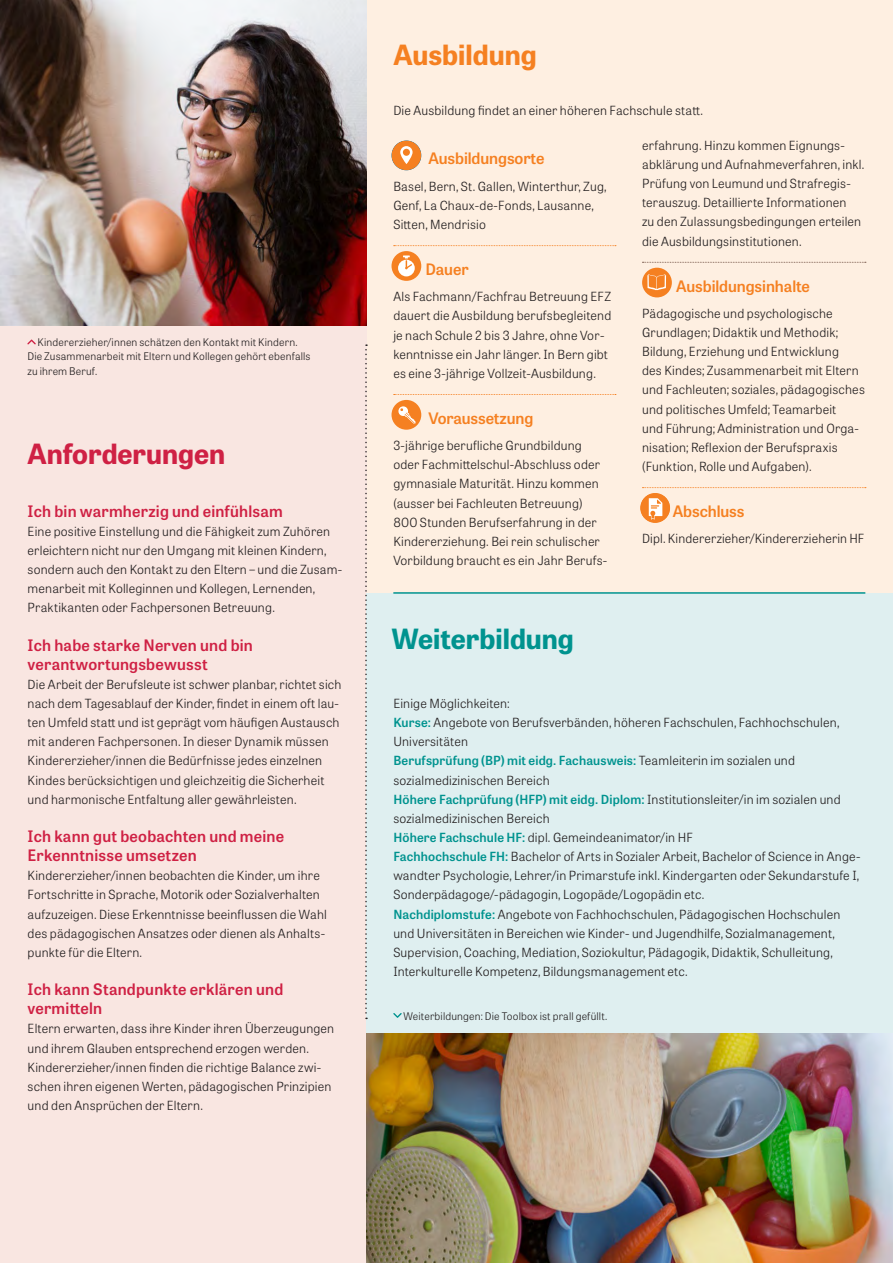
<style>
.page{position:relative;width:893px;height:1263px;background:#fff}
.page>*{position:absolute;margin:0;border:0;box-sizing:border-box;transform-origin:0 0}
._03_Titel_A_Farbe_01{font:700 27.75px "Tablet Gothic";color:#cf2144}
._03_Titel_A_Farbe_02{font:700 27.75px "Tablet Gothic";color:#00938f}
._03_Titel_A_Farbe_03{font:700 27.75px "Tablet Gothic";color:#f58021}
._04_Quote_Anforderun{font:600 15.75px/19.2px "Tablet Gothic";letter-spacing:.015em;color:#cf2144}
._04_Untertitel_Ausbi{font:600 15.75px "Tablet Gothic";letter-spacing:-.005em;color:#f58021}
._05_Grundschrift{font:300 12.6px/19.2px "Tablet Gothic";letter-spacing:.015em;color:#231f20}
._05_Grundschrift_Spa{font:300 12.6px/19.2px "Tablet Gothic";letter-spacing:.015em;color:#231f20}
._06_Legende{font:300 10.5px/14.4px "Tablet Gothic";letter-spacing:.015em;color:#231f20}
.s1{font-weight:600;color:#00938f}
</style>
<div class="page">
<div style="left:366px;top:0;width:527px;height:593px;background:#feefe1"></div>
<div style="left:0;top:325px;width:366px;height:938px;background:#f9e6e1"></div>
<div style="left:366px;top:593px;width:527px;height:440px;background:#dfeff0"></div>
<img style="left:366px;top:1033px;width:527px;height:230px">
<svg style="left:394px;top:245px;width:222px;height:1px"></svg>
<svg style="left:394px;top:394px;width:222px;height:1px"></svg>
<div style="left:391px;top:141px;width:30px;height:29px;background:#f58021;border-radius:50%"></div>
<svg style="left:400px;top:146px;width:13px;height:18px"></svg>
<div style="left:391px;top:251px;width:30px;height:30px;background:#f58021;border-radius:50%"></div>
<svg style="left:398px;top:255px;width:17px;height:21px"></svg>
<div style="left:391px;top:400px;width:30px;height:30px;background:#f58021;border-radius:50%"></div>
<svg style="left:398px;top:406px;width:18px;height:18px"></svg>
<svg style="left:642px;top:262px;width:224px;height:1px"></svg>
<svg style="left:642px;top:487px;width:224px;height:1px"></svg>
<div style="left:642px;top:268px;width:30px;height:29px;background:#f58021;border-radius:50%"></div>
<svg style="left:647px;top:274px;width:19px;height:16px"></svg>
<svg style="left:640px;top:493px;width:30px;height:30px"></svg>
<svg style="left:649px;top:498px;width:13px;height:22px"></svg>
<svg style="left:365px;top:344px;width:2px;height:675px"></svg>
<hr style="left:393px;top:592px;width:472px;height:2px;background:#00938f">
<svg style="left:27px;top:340px;width:9px;height:4px"></svg>
<svg style="left:393px;top:1013px;width:9px;height:5px"></svg>
<img style="left:0;top:0;width:366px;height:325px">
<p class="_06_Legende" style="left:27px;top:335px;width:285px;text-indent:10px">Kindererzieher/innen schätzen den Kontakt mit Kindern.<br>Die Zusammenarbeit mit Eltern und Kollegen gehört ebenfalls zu ihrem Beruf.</p>
<p class="_03_Titel_A_Farbe_01" style="left:28px;top:434px;width:199px">Anforderungen</p>
<p class="_04_Quote_Anforderun" style="left:28px;top:501px;width:257px">Ich bin warmherzig und einfühlsam</p>
<p class="_05_Grundschrift" style="left:28px;top:521px;width:316px">Eine positive Einstellung und die Fähigkeit zum Zuhören erleichtern nicht nur den Umgang mit kleinen Kindern, sondern auch den Kontakt zu den Eltern – und die Zusam&shy;menarbeit mit Kolleginnen und Kollegen, Lernenden, Praktikanten oder Fachpersonen Betreuung.</p>
<p class="_04_Quote_Anforderun" style="left:28px;top:635px;width:227px">Ich habe starke Nerven und bin verantwortungsbewusst</p>
<p class="_05_Grundschrift" style="left:28px;top:674px;width:315px">Die Arbeit der Berufsleute ist schwer planbar, richtet sich nach dem Tagesablauf der Kinder, findet in einem oft lau&shy;ten Umfeld statt und ist geprägt vom häufigen Austausch mit anderen Fachpersonen. In dieser Dynamik müssen Kindererzieher/innen die Bedürfnisse jedes einzelnen Kindes berücksichtigen und gleichzeitig die Sicherheit und harmonische Entfaltung aller gewährleisten.</p>
<p class="_04_Quote_Anforderun" style="left:28px;top:826px;width:258px">Ich kann gut beobachten und meine<br>Erkenntnisse umsetzen</p>
<p class="_05_Grundschrift" style="left:28px;top:866px;width:301px">Kindererzieher/innen beobachten die Kinder, um ihre Fortschritte in Sprache, Motorik oder Sozialverhalten aufzuzeigen. Diese Erkenntnisse beeinflussen die Wahl des pädagogischen Ansatzes oder dienen als Anhalts&shy;punkte für die Eltern.</p>
<p class="_04_Quote_Anforderun" style="left:28px;top:979px;width:257px">Ich kann Standpunkte erklären und vermitteln</p>
<p class="_05_Grundschrift" style="left:28px;top:1019px;width:308px">Eltern erwarten, dass ihre Kinder ihren Überzeugungen und ihrem Glauben entsprechend erzogen werden.<br>Kindererzieher/innen finden die richtige Balance zwi&shy;schen ihren eigenen Werten, pädagogischen Prinzipien und den Ansprüchen der Eltern.</p>
<p class="_03_Titel_A_Farbe_03" style="left:393px;top:36px;width:145px">Ausbildung</p>
<p class="_05_Grundschrift" style="left:393px;top:100px;width:311px">Die Ausbildung findet an einer höheren Fachschule statt.</p>
<p class="_04_Untertitel_Ausbi" style="left:428px;top:148px;width:118px">Ausbildungsorte</p>
<p class="_05_Grundschrift" style="left:393px;top:176px;width:215px">Basel, Bern, St. Gallen, Winterthur, Zug,<br>Genf, La Chaux-de-Fonds, Lausanne,<br>Sitten, Mendrisio</p>
<p class="_04_Untertitel_Ausbi" style="left:425px;top:258px;width:45px">Dauer</p>
<p class="_05_Grundschrift" style="left:393px;top:287px;width:220px">Als Fachmann/Fachfrau Betreuung EFZ dauert die Ausbildung berufsbegleitend je nach Schule 2 bis 3 Jahre, ohne Vor&shy;kenntnisse ein Jahr länger. In Bern gibt es eine 3-jährige Vollzeit-Ausbildung.</p>
<p class="_04_Untertitel_Ausbi" style="left:428px;top:407px;width:106px">Voraussetzung</p>
<p class="_05_Grundschrift" style="left:393px;top:436px;width:216px">3-jährige berufliche Grundbildung oder Fachmittelschul-Abschluss oder gymnasiale Maturität. Hinzu kommen (ausser bei Fachleuten Betreuung)<br>800 Stunden Berufserfahrung in der Kindererziehung. Bei rein schulischer Vorbildung braucht es ein Jahr Berufs-</p>
<p class="_05_Grundschrift" style="left:642px;top:135px;width:224px">erfahrung. Hinzu kommen Eignungs&shy;abklärung und Aufnahmeverfahren, inkl.<br>Prüfung von Leumund und Strafregis&shy;terauszug. Detaillierte Informationen<br>zu den Zulassungsbedingungen erteilen die Ausbildungsinstitutionen.</p>
<p class="_04_Untertitel_Ausbi" style="left:676px;top:275px;width:135px">Ausbildungsinhalte</p>
<p class="_05_Grundschrift" style="left:642px;top:303px;width:224px">Pädagogische und psychologische Grundlagen; Didaktik und Methodik; Bildung, Erziehung und Entwicklung<br>des Kindes; Zusammenarbeit mit Eltern und Fachleuten; soziales, pädagogisches und politisches Umfeld; Teamarbeit<br>und Führung; Administration und Orga&shy;nisation; Reflexion der Berufspraxis (Funktion, Rolle und Aufgaben).</p>
<p class="_04_Untertitel_Ausbi" style="left:673px;top:500px;width:73px">Abschluss</p>
<p class="_05_Grundschrift" style="left:642px;top:529px;width:224px">Dipl. Kindererzieher/Kindererzieherin HF</p>
<p class="_03_Titel_A_Farbe_02" style="left:391px;top:619px;width:184px">Weiterbildung</p>
<p class="_05_Grundschrift_Spa" style="left:393px;top:693px;width:447px">Einige Möglichkeiten:<br><span class="s1">Kurse:</span> Angebote von Berufsverbänden, höheren Fachschulen, Fachhochschulen,<br>Universitäten</p>
<p class="_05_Grundschrift_Spa" style="left:393px;top:751px;width:403px"><span class="s1">Berufsprüfung (BP) mit eidg. Fachausweis:</span> Teamleiterin im sozialen und sozialmedizinischen Bereich</p>
<p class="_05_Grundschrift_Spa" style="left:393px;top:789px;width:449px"><span class="s1">Höhere Fachprüfung (HFP) mit eidg. Diplom:</span> Institutionsleiter/in im sozialen und sozialmedizinischen Bereich</p>
<p class="_05_Grundschrift_Spa" style="left:393px;top:827px;width:301px"><span class="s1">Höhere Fachschule HF:</span> dipl. Gemeindeanimator/in HF</p>
<p class="_05_Grundschrift_Spa" style="left:393px;top:846px;width:469px;text-align:justify"><span class="s1">Fachhochschule FH:</span> Bachelor of Arts in Sozialer Arbeit, Bachelor of Science in Ange&shy;wandter Psychologie, Lehrer/in Primarstufe inkl. Kindergarten oder Sekundarstufe I, Sonderpädagoge/-pädagogin, Logopäde/Logopädin etc.</p>
<p class="_05_Grundschrift_Spa" style="left:393px;top:904px;width:448px"><span class="s1">Nachdiplomstufe:</span> Angebote von Fachhochschulen, Pädagogischen Hochschulen und Universitäten in Bereichen wie Kinder- und Jugendhilfe, Sozialmanagement, Supervision, Coaching, Mediation, Soziokultur, Pädagogik, Didaktik, Schulleitung, Interkulturelle Kompetenz, Bildungsmanagement etc.</p>
<p class="_06_Legende" style="left:404px;top:1008px;width:205px">Weiterbildungen: Die Toolbox ist prall gefüllt.</p>
</div>
